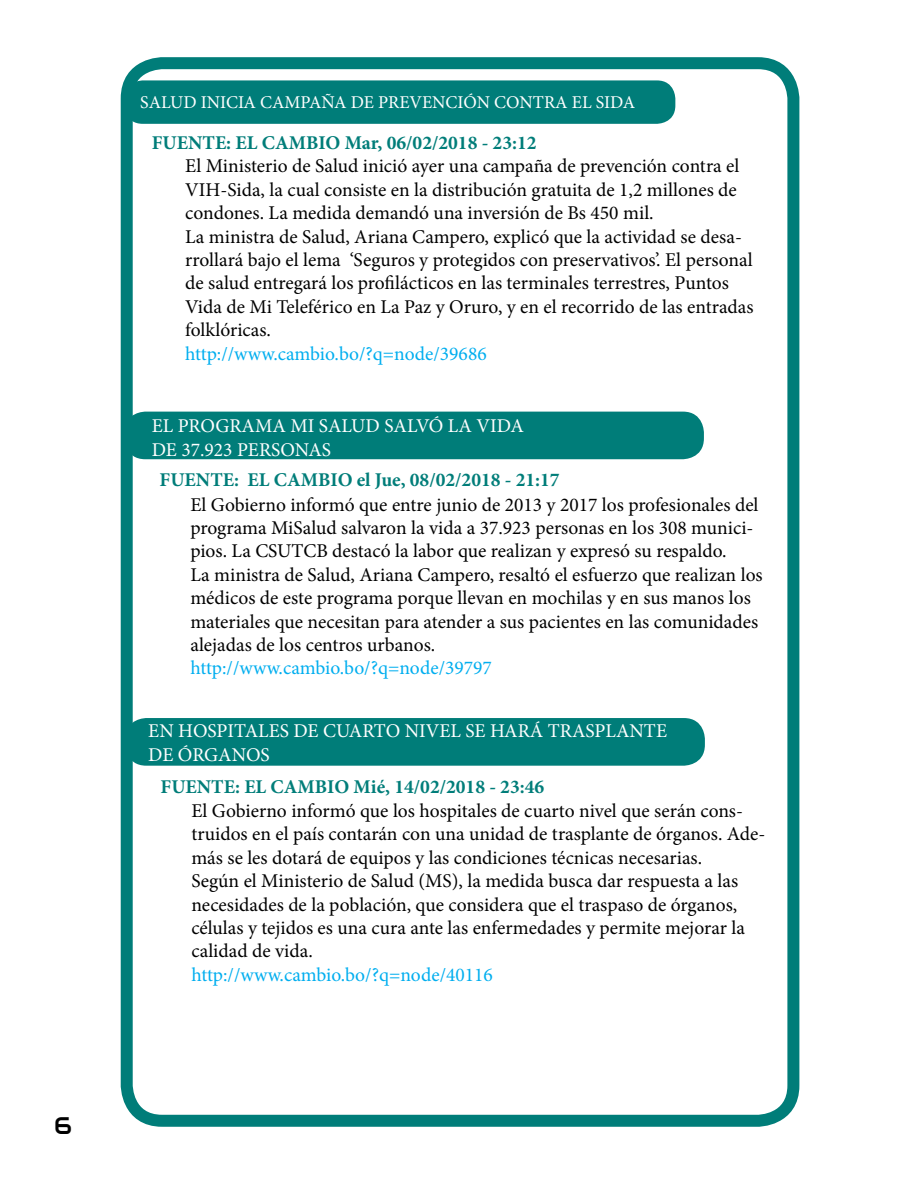
<style>
.page{position:relative;width:918px;height:1188px;background:#fff}
.page>*{position:absolute;margin:0;border:0;box-sizing:border-box;transform-origin:0 0}
.t1{font:24px "Audiowide";color:#000}
.t2{font:19.5px/23.4px "Minion Pro";color:#000}
.t3{font:700 19.5px "Minion Pro";color:#007d79}
.t4{font:19.5px "Minion Pro";color:#00aeef}
.t5{font:19.5px/23.4px "Minion Pro";color:#fff}
.t6{font:18px "Minion Pro";color:#fff}
</style>
<div class="page">
<div style="left:121px;top:57px;width:678px;height:1070px;border:12px solid #007d79;border-radius:35px"></div>
<div style="left:124px;top:80px;width:551px;height:44px;background:#007d79;border-radius:18px"></div>
<div style="left:124px;top:412px;width:580px;height:47px;background:#007d79;border-radius:21px"></div>
<div style="left:125px;top:718px;width:580px;height:48px;background:#007d79;border-radius:21px"></div>
<p class="t1" style="left:54px;top:1110px;width:19px">6</p>
<p class="t6" style="left:140px;top:90px;width:497px">SALUD INICIA CAMPAÑA DE PREVENCIÓN CONTRA EL SIDA</p>
<p class="t3" style="left:152px;top:129px;width:386px">FUENTE: EL CAMBIO Mar, 06/02/2018 - 23:12</p>
<p class="t2" style="left:185px;top:155px;width:556px">El Ministerio de Salud inició ayer una campaña de prevención contra el<br>VIH-Sida, la cual consiste en la distribución gratuita de 1,2 millones de condones. La medida demandó una inversión de Bs 450 mil.</p>
<p class="t2" style="left:185px;top:225px;width:570px">La ministra de Salud, Ariana Campero, explicó que la actividad se desa&shy;rrollará bajo el lema ‘Seguros y protegidos con preservativos’. El personal de salud entregará los profilácticos en las terminales terrestres, Puntos Vida de Mi Teleférico en La Paz y Oruro, y en el recorrido de las entradas folklóricas.</p>
<p class="t4" style="left:185px;top:340px;width:303px">http://www.cambio.bo/?q=node/39686</p>
<p class="t5" style="left:152px;top:414px;width:374px">EL PROGRAMA MI SALUD SALVÓ LA VIDA</p>
<p class="t5" style="left:152px;top:438px;width:181px">DE 37.923 PERSONAS</p>
<p class="t3" style="left:160px;top:467px;width:402px">FUENTE: EL CAMBIO el Jue, 08/02/2018 - 21:17</p>
<p class="t2" style="left:190px;top:493px;width:570px">El Gobierno informó que entre junio de 2013 y 2017 los profesionales del programa MiSalud salvaron la vida a 37.923 personas en los 308 munici&shy;pios. La CSUTCB destacó la labor que realizan y expresó su respaldo.</p>
<p class="t2" style="left:190px;top:563px;width:574px">La ministra de Salud, Ariana Campero, resaltó el esfuerzo que realizan los médicos de este programa porque llevan en mochilas y en sus manos los materiales que necesitan para atender a sus pacientes en las comunidades alejadas de los centros urbanos.</p>
<p class="t4" style="left:190px;top:655px;width:303px">http://www.cambio.bo/?q=node/39797</p>
<p class="t5" style="left:148px;top:719px;width:520px">EN HOSPITALES DE CUARTO NIVEL SE HARÁ TRASPLANTE<br>DE ÓRGANOS</p>
<p class="t3" style="left:161px;top:773px;width:385px">FUENTE: EL CAMBIO Mié, 14/02/2018 - 23:46</p>
<p class="t2" style="left:191px;top:799px;width:576px">El Gobierno informó que los hospitales de cuarto nivel que serán cons&shy;truidos en el país contarán con una unidad de trasplante de órganos. Ade&shy;más se les dotará de equipos y las condiciones técnicas necesarias.</p>
<p class="t2" style="left:191px;top:869px;width:555px">Según el Ministerio de Salud (MS), la medida busca dar respuesta a las necesidades de la población, que considera que el traspaso de órganos, células y tejidos es una cura ante las enfermedades y permite mejorar la calidad de vida.</p>
<p class="t4" style="left:191px;top:961px;width:303px">http://www.cambio.bo/?q=node/40116</p>
</div>
